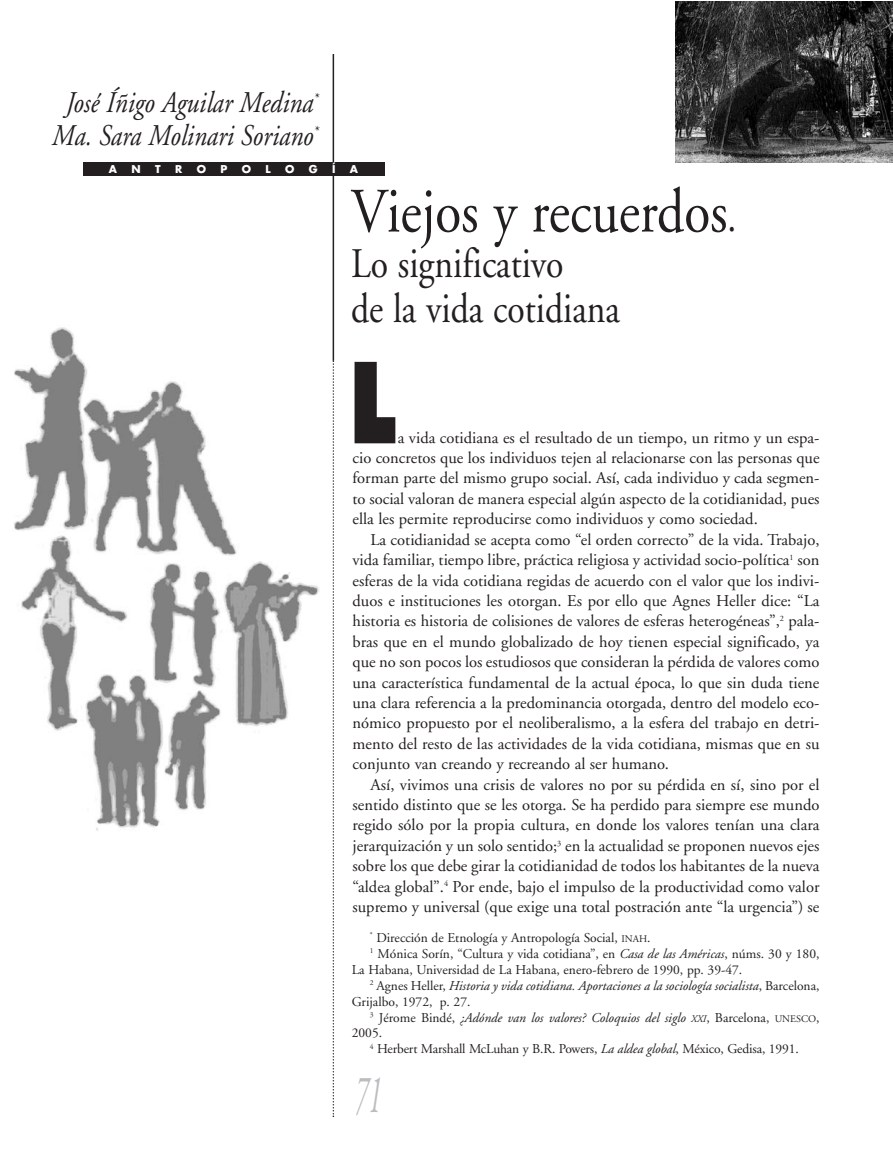
<style>
.page{position:relative;width:893px;height:1170px;background:#fff}
.page>*{position:absolute;margin:0;border:0;box-sizing:border-box;transform-origin:0 0}
.t1{font:800 108px "Futura";color:#231f20;scale:.75 1}
.t2{font:63px "Adobe Garamond";color:#231f20;scale:.85 1}
.t3{font:italic 54px "Adobe Garamond";color:#bcbdc0;scale:.5 1}
.t4{font:42px/45px "Adobe Garamond";color:#231f20;scale:.85 1}
.t5{font:italic 30px/33px "Adobe Garamond";color:#231f20;text-align:center;scale:.85 1}
.t6{font:16.5px/20.4px "Adobe Garamond";color:#231f20;text-align:justify}
.t7{font:13.5px "Adobe Garamond";color:#231f20}
.t8{font:italic 13.5px "Adobe Garamond";color:#231f20}
.t9{font:700 10.5px "Futura";color:#fff}
.s1{font-size:42px}
.s2{font-size:10.2px}
.s3{font-style:italic}
.s4{font-style:normal}
.s5{font-style:normal;font-size:10.2px}
</style>
<div class="page">
<hr style="left:333px;top:54px;width:1px;height:306px;background:#231f20">
<svg style="left:333px;top:360px;width:1px;height:756px"></svg>
<div style="left:83px;top:162px;width:301px;height:14px;background:#231f20"></div>
<img style="left:14px;top:327px;width:305px;height:504px">
<img style="left:675px;top:2px;width:218px;height:160px">
<h3 class="t5" style="left:52px;top:89px;width:315px">José Íñigo Aguilar Medina<sup>*<br></sup>Ma. Sara Molinari Soriano<sup>*</sup></h3>
<p class="t9" style="left:109px;top:164px;width:10px">A</p>
<p class="t9" style="left:132px;top:164px;width:11px">N</p>
<p class="t9" style="left:155px;top:164px;width:7px">T</p>
<p class="t9" style="left:175px;top:164px;width:9px">R</p>
<p class="t9" style="left:197px;top:164px;width:11px">O</p>
<p class="t9" style="left:220px;top:164px;width:8px">P</p>
<p class="t9" style="left:242px;top:164px;width:11px">O</p>
<p class="t9" style="left:266px;top:164px;width:7px">L</p>
<p class="t9" style="left:285px;top:164px;width:11px">O</p>
<p class="t9" style="left:309px;top:164px;width:10px">G</p>
<p class="t9" style="left:332px;top:164px;width:5px">Í</p>
<p class="t9" style="left:350px;top:164px;width:10px">A</p>
<h2 class="t2" style="left:351px;top:186px;width:455px">Viejos y recuerdos<span class="s1">.</span></h2>
<h3 class="t4" style="left:351px;top:244px;width:318px">Lo significativo<br>de la vida cotidiana</h3>
<h1 class="t1" style="left:349px;top:355px;width:64px">L</h1>
<p class="t6" style="left:352px;top:428px;width:468px;text-indent:45px">a vida cotidiana es el resultado de un tiempo, un ritmo y un espa&shy;cio concretos que los individuos tejen al relacionarse con las personas que forman parte del mismo grupo social. Así, cada individuo y cada segmen&shy;to social valoran de manera especial algún aspecto de la cotidianidad, pues ella les permite reproducirse como individuos y como sociedad.</p>
<p class="t6" style="left:352px;top:530px;width:468px;text-indent:18px">La cotidianidad se acepta como “el orden correcto” de la vida. Trabajo, vida familiar, tiempo libre, práctica religiosa y actividad socio-política<sup>1</sup> son esferas de la vida cotidiana regidas de acuerdo con el valor que los indivi&shy;duos e instituciones les otorgan. Es por ello que Agnes Heller dice: “La historia es historia de colisiones de valores de esferas heterogéneas”,<sup>2</sup> pala&shy;bras que en el mundo globalizado de hoy tienen especial significado, ya que no son pocos los estudiosos que consideran la pérdida de valores como una característica fundamental de la actual época, lo que sin duda tiene una clara referencia a la predominancia otorgada, dentro del modelo eco&shy;nómico propuesto por el neoliberalismo, a la esfera del trabajo en detri&shy;mento del resto de las actividades de la vida cotidiana, mismas que en su conjunto van creando y recreando al ser humano.</p>
<p class="t6" style="left:352px;top:775px;width:468px;text-indent:18px">Así, vivimos una crisis de valores no por su pérdida en sí, sino por el sentido distinto que se les otorga. Se ha perdido para siempre ese mundo regido sólo por la propia cultura, en donde los valores tenían una clara jerarquización y un solo sentido;<sup>3</sup> en la actualidad se proponen nuevos ejes sobre los que debe girar la cotidianidad de todos los habitantes de la nueva “aldea global”.<sup>4</sup> Por ende, bajo el impulso de la productividad como valor supremo y universal (que exige una total postración ante “la urgencia”) se</p>
<p class="t7" style="left:370px;top:932px;width:282px"><sup>*</sup> Dirección de Etnología y Antropología Social, <span class="s2">INAH</span>.</p>
<p class="t7" style="left:370px;top:948px;width:451px"><sup>1</sup> Mónica Sorín, “Cultura y vida cotidiana”, en <span class="s3">Casa de las Américas</span>, núms. 30 y 180,</p>
<p class="t7" style="left:352px;top:964px;width:392px">La Habana, Universidad de La Habana, enero-febrero de 1990, pp. 39-47.</p>
<p class="t8" style="left:370px;top:979px;width:451px"><sup>2</sup> <span class="s4">Agnes Heller,</span> Historia y vida cotidiana. Aportaciones a la sociología socialista<span class="s4">, Barcelona,</span></p>
<p class="t7" style="left:352px;top:995px;width:120px">Grijalbo, 1972, p. 27.</p>
<p class="t8" style="left:370px;top:1011px;width:451px"><sup>3</sup> <span class="s4">Jérome Bindé,</span> ¿Adónde van los valores? Coloquios del siglo <span class="s2">XXI</span><span class="s4">, Barcelona,</span> <span class="s5">UNESCO</span><span class="s4">,</span></p>
<p class="t7" style="left:352px;top:1027px;width:32px">2005.</p>
<p class="t7" style="left:370px;top:1043px;width:430px"><sup>4</sup> Herbert Marshall McLuhan y B.R. Powers, <span class="s3">La aldea global</span>, México, Gedisa, 1991.</p>
<h3 class="t3" style="left:355px;top:1073px;width:55px">71</h3>
</div>
